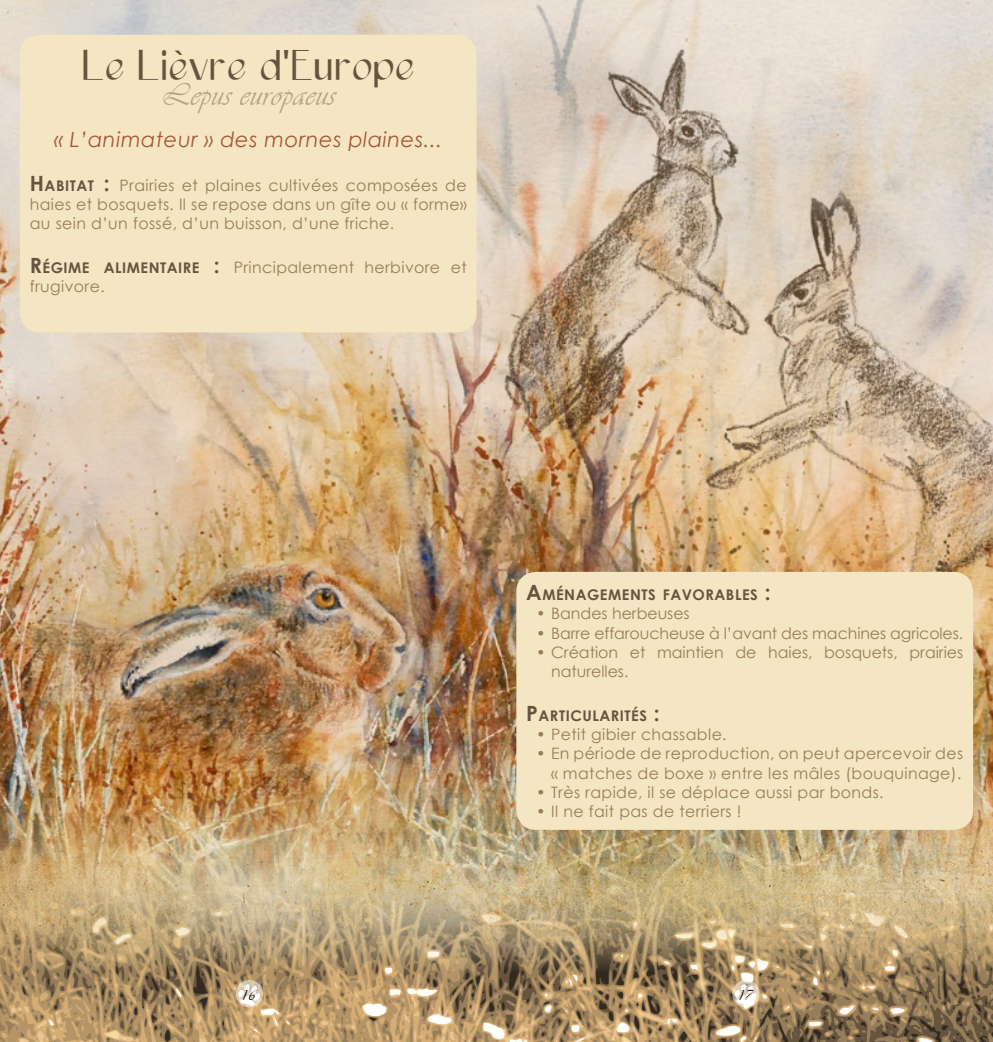
<style>
.page{position:relative;width:993px;height:1042px;background:#fff}
.page>*{position:absolute;margin:0;border:0;box-sizing:border-box;transform-origin:0 0}
.t1{font:42px "Epittazio";letter-spacing:.025em;color:#66543e}
.t2{font:31.5px "Vivaldii";letter-spacing:.025em;color:#b3a188}
.t3{font:italic 21px "Century Gothic";letter-spacing:.025em;color:#a6573a}
.t4{font:15.75px/19.2px "Century Gothic";letter-spacing:.025em;color:#977d5a;text-align:justify}
.t5{font:15.75px/19.2px "Century Gothic";color:#977d5a}
.t6{font:15.75px "Century Gothic";letter-spacing:-.005em;color:#977d5a}
.t7{font:15.75px "Vivaldii";color:#000}
.t8{font:700 14.7px "Century Gothic";letter-spacing:.035em;color:#66543e}
.s1{font-weight:700;font-size:21px;color:#66543e}
.s2{font-weight:700;font-size:14.7px;color:#66543e}
.s3{font-size:21px}
</style>
<div class="page">
<img style="left:0;top:0;width:992px;height:848px">
<img style="left:406px;top:0;width:454px;height:553px">
<img style="left:646px;top:113px;width:346px;height:568px">
<svg style="left:0;top:848px;width:992px;height:194px;background:#b59d73"></svg>
<div style="left:20px;top:35px;width:456px;height:297px;background:#f4e5c3;border-radius:20px"></div>
<div style="left:516px;top:572px;width:456px;height:258px;background:#f4e5c3;border-radius:20px"></div>
<svg style="left:238px;top:984px;width:22px;height:21px"></svg>
<svg style="left:236px;top:980px;width:27px;height:27px"></svg>
<svg style="left:734px;top:984px;width:22px;height:21px"></svg>
<svg style="left:732px;top:980px;width:27px;height:27px"></svg>
<h1 class="t1" style="left:83px;top:44px;width:332px">Le Lièvre d'Europe</h1>
<h2 class="t2" style="left:161px;top:77px;width:175px">Lepus europaeus</h2>
<h3 class="t3" style="left:54px;top:125px;width:389px">« L’animateur » des mornes plaines...</h3>
<p class="t4" style="left:30px;top:175px;width:438px"><span class="s1">H</span><span class="s2">ABITAT</span> <span class="s1">:</span> Prairies et plaines cultivées composées de haies et bosquets. Il se repose dans un gîte ou « forme» au sein d’un fossé, d’un buisson, d’une friche.</p>
<p class="t4" style="left:30px;top:258px;width:438px"><span class="s1">R</span><span class="s2">ÉGIME ALIMENTAIRE</span> <span class="s1">:</span> Principalement herbivore et frugivore.</p>
<p class="t8" style="left:526px;top:583px;width:246px"><span class="s3">A</span>MÉNAGEMENTS FAVORABLES <span class="s3">:</span></p>
<p class="t4" style="left:536px;top:604px;width:155px">• Bandes herbeuses</p>
<p class="t6" style="left:536px;top:622px;width:428px">• Barre effaroucheuse à l’avant des machines agricoles.</p>
<p class="t5" style="left:551px;top:642px;width:413px;text-indent:-15px">• Création et maintien de haies, bosquets, prairies naturelles.</p>
<p class="t8" style="left:526px;top:704px;width:135px"><span class="s3">P</span>ARTICULARITÉS <span class="s3">:</span></p>
<p class="t4" style="left:536px;top:724px;width:192px">• Petit gibier chassable.</p>
<p class="t4" style="left:536px;top:744px;width:428px;text-align:right">• En période de reproduction, on peut apercevoir des « matches de boxe » entre les mâles (bouquinage).</p>
<p class="t4" style="left:536px;top:782px;width:349px">• Très rapide, il se déplace aussi par bonds.</p>
<p class="t4" style="left:536px;top:801px;width:207px">• Il ne fait pas de terriers !</p>
<p class="t7" style="left:241px;top:985px;width:15px">16</p>
<p class="t7" style="left:737px;top:985px;width:15px">17</p>
</div>
